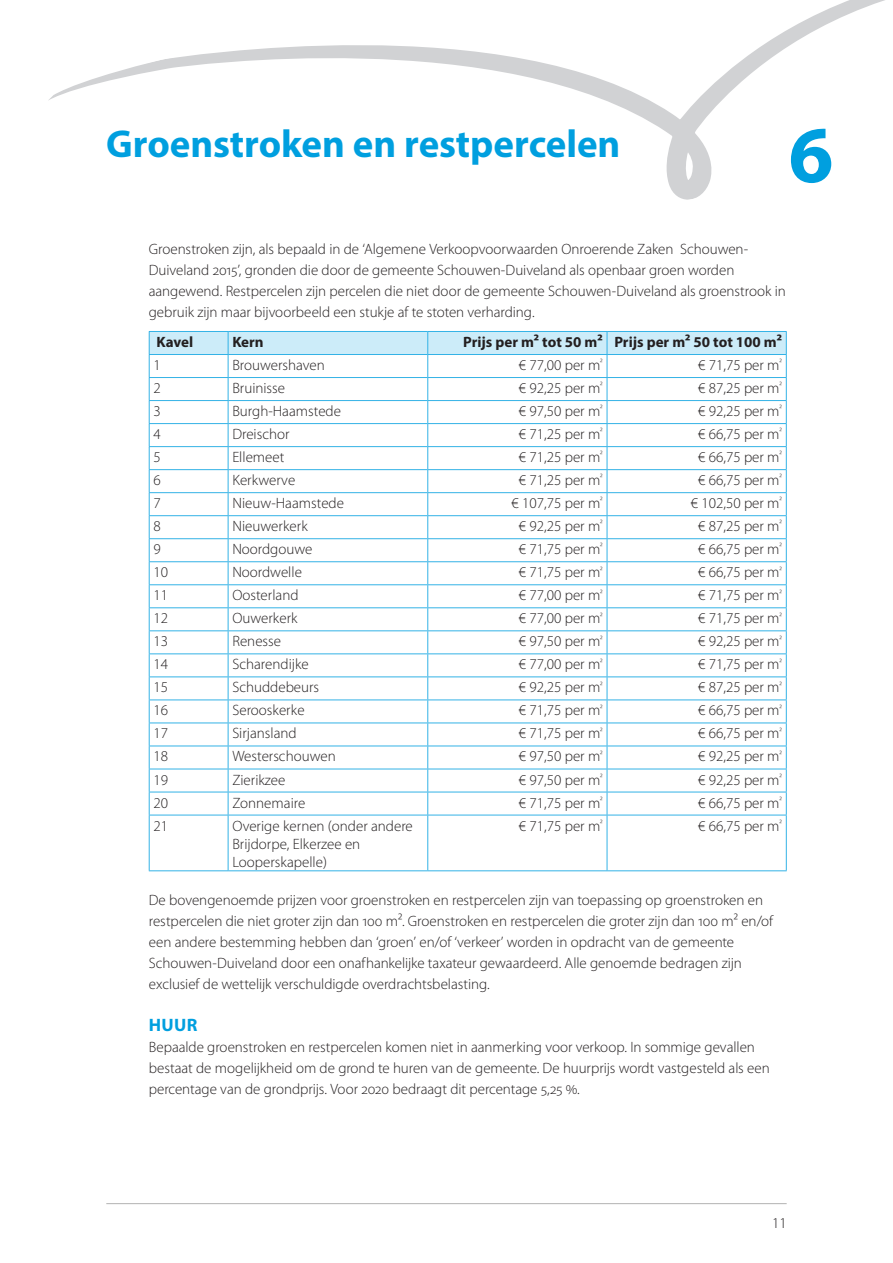
<style>
.page{position:relative;width:893px;height:1263px;background:#fff}
.page>*{position:absolute;margin:0;border:0;box-sizing:border-box;transform-origin:0 0}
.t1{font:81px "Myriad Pro Bold 2";color:#009fdf}
.kop{font:39px "Myriad Pro Bold 2";color:#009fdf}
.tussenkop_1{font:18px "Myriad Pro Bold 2";color:#009fdf}
.platte_tekst{font:300 15px/21px "Myriad Pro";letter-spacing:-.005em;color:#231f20}
.tabel_rij{font:300 15px/18px "Myriad Pro";color:#231f20}
.tabel_koprij{font:15px "Myriad Pro Bold 2";color:#231f20}
</style>
<div class="page">
<hr style="left:106px;top:1203px;width:681px;height:1px;background:#b2b2b2">
<svg style="left:49px;top:0;width:836px;height:200px"></svg>
<svg style="left:149px;top:331px;width:638px;height:484px"></svg>
<hr style="left:149px;top:815px;width:79px;height:1px;background:#33b2e6">
<hr style="left:149px;top:815px;width:1px;height:55px;background:#33b2e6">
<hr style="left:228px;top:815px;width:200px;height:1px;background:#33b2e6">
<hr style="left:228px;top:815px;width:1px;height:55px;background:#33b2e6">
<hr style="left:428px;top:815px;width:179px;height:1px;background:#33b2e6">
<hr style="left:427px;top:815px;width:1px;height:55px;background:#33b2e6">
<hr style="left:607px;top:815px;width:180px;height:1px;background:#33b2e6">
<hr style="left:607px;top:815px;width:1px;height:55px;background:#33b2e6">
<hr style="left:786px;top:815px;width:1px;height:55px;background:#33b2e6">
<hr style="left:149px;top:870px;width:79px;height:1px;background:#33b2e6">
<hr style="left:228px;top:870px;width:200px;height:1px;background:#33b2e6">
<hr style="left:428px;top:870px;width:179px;height:1px;background:#33b2e6">
<hr style="left:607px;top:870px;width:180px;height:1px;background:#33b2e6">
<h1 class="kop" style="left:106px;top:118px;width:516px">Groenstroken en restpercelen</h1>
<h1 class="t1" style="left:788px;top:102px;width:46px">6</h1>
<p class="platte_tekst" style="left:149px;top:238px;width:638px">Groenstroken zijn, als bepaald in de ‘Algemene Verkoopvoorwaarden Onroerende Zaken Schouwen-Duiveland 2015’, gronden die door de gemeente Schouwen-Duiveland als openbaar groen worden aangewend. Restpercelen zijn percelen die niet door de gemeente Schouwen-Duiveland als groenstrook in gebruik zijn maar bijvoorbeeld een stukje af te stoten verharding.</p>
<p class="tabel_koprij" style="left:156px;top:332px;width:38px">Kavel</p>
<p class="tabel_koprij" style="left:232px;top:332px;width:33px">Kern</p>
<p class="tabel_koprij" style="left:463px;top:332px;width:141px">Prijs per m² tot 50 m²</p>
<p class="tabel_koprij" style="left:614px;top:332px;width:169px">Prijs per m² 50 tot 100 m²</p>
<p class="tabel_rij" style="left:153px;top:356px;width:9px">1</p>
<p class="tabel_rij" style="left:232px;top:356px;width:94px">Brouwershaven</p>
<p class="tabel_rij" style="left:519px;top:356px;width:85px">€ 77,00 per m<sup>²</sup></p>
<p class="tabel_rij" style="left:698px;top:356px;width:85px">€ 71,75 per m<sup>²</sup></p>
<p class="tabel_rij" style="left:153px;top:379px;width:9px">2</p>
<p class="tabel_rij" style="left:232px;top:379px;width:54px">Bruinisse</p>
<p class="tabel_rij" style="left:519px;top:379px;width:85px">€ 92,25 per m<sup>²</sup></p>
<p class="tabel_rij" style="left:698px;top:379px;width:85px">€ 87,25 per m<sup>²</sup></p>
<p class="tabel_rij" style="left:153px;top:402px;width:9px">3</p>
<p class="tabel_rij" style="left:232px;top:402px;width:110px">Burgh-Haamstede</p>
<p class="tabel_rij" style="left:519px;top:402px;width:85px">€ 97,50 per m<sup>²</sup></p>
<p class="tabel_rij" style="left:698px;top:402px;width:85px">€ 92,25 per m<sup>²</sup></p>
<p class="tabel_rij" style="left:153px;top:425px;width:9px">4</p>
<p class="tabel_rij" style="left:232px;top:425px;width:59px">Dreischor</p>
<p class="tabel_rij" style="left:519px;top:425px;width:85px">€ 71,25 per m<sup>²</sup></p>
<p class="tabel_rij" style="left:698px;top:425px;width:85px">€ 66,75 per m<sup>²</sup></p>
<p class="tabel_rij" style="left:153px;top:448px;width:9px">5</p>
<p class="tabel_rij" style="left:232px;top:448px;width:54px">Ellemeet</p>
<p class="tabel_rij" style="left:519px;top:448px;width:85px">€ 71,25 per m<sup>²</sup></p>
<p class="tabel_rij" style="left:698px;top:448px;width:85px">€ 66,75 per m<sup>²</sup></p>
<p class="tabel_rij" style="left:153px;top:471px;width:9px">6</p>
<p class="tabel_rij" style="left:232px;top:471px;width:64px">Kerkwerve</p>
<p class="tabel_rij" style="left:519px;top:471px;width:85px">€ 71,25 per m<sup>²</sup></p>
<p class="tabel_rij" style="left:698px;top:471px;width:85px">€ 66,75 per m<sup>²</sup></p>
<p class="tabel_rij" style="left:153px;top:494px;width:9px">7</p>
<p class="tabel_rij" style="left:232px;top:494px;width:113px">Nieuw-Haamstede</p>
<p class="tabel_rij" style="left:512px;top:494px;width:93px">€ 107,75 per m<sup>²</sup></p>
<p class="tabel_rij" style="left:691px;top:494px;width:93px">€ 102,50 per m<sup>²</sup></p>
<p class="tabel_rij" style="left:153px;top:517px;width:9px">8</p>
<p class="tabel_rij" style="left:232px;top:517px;width:77px">Nieuwerkerk</p>
<p class="tabel_rij" style="left:519px;top:517px;width:85px">€ 92,25 per m<sup>²</sup></p>
<p class="tabel_rij" style="left:698px;top:517px;width:85px">€ 87,25 per m<sup>²</sup></p>
<p class="tabel_rij" style="left:153px;top:540px;width:9px">9</p>
<p class="tabel_rij" style="left:232px;top:540px;width:82px">Noordgouwe</p>
<p class="tabel_rij" style="left:519px;top:540px;width:85px">€ 71,75 per m<sup>²</sup></p>
<p class="tabel_rij" style="left:698px;top:540px;width:85px">€ 66,75 per m<sup>²</sup></p>
<p class="tabel_rij" style="left:153px;top:563px;width:16px">10</p>
<p class="tabel_rij" style="left:232px;top:563px;width:71px">Noordwelle</p>
<p class="tabel_rij" style="left:519px;top:563px;width:85px">€ 71,75 per m<sup>²</sup></p>
<p class="tabel_rij" style="left:698px;top:563px;width:85px">€ 66,75 per m<sup>²</sup></p>
<p class="tabel_rij" style="left:153px;top:586px;width:16px">11</p>
<p class="tabel_rij" style="left:232px;top:586px;width:68px">Oosterland</p>
<p class="tabel_rij" style="left:519px;top:586px;width:85px">€ 77,00 per m<sup>²</sup></p>
<p class="tabel_rij" style="left:698px;top:586px;width:85px">€ 71,75 per m<sup>²</sup></p>
<p class="tabel_rij" style="left:153px;top:609px;width:16px">12</p>
<p class="tabel_rij" style="left:232px;top:609px;width:67px">Ouwerkerk</p>
<p class="tabel_rij" style="left:519px;top:609px;width:85px">€ 77,00 per m<sup>²</sup></p>
<p class="tabel_rij" style="left:698px;top:609px;width:85px">€ 71,75 per m<sup>²</sup></p>
<p class="tabel_rij" style="left:153px;top:632px;width:16px">13</p>
<p class="tabel_rij" style="left:232px;top:632px;width:50px">Renesse</p>
<p class="tabel_rij" style="left:519px;top:632px;width:85px">€ 97,50 per m<sup>²</sup></p>
<p class="tabel_rij" style="left:698px;top:632px;width:85px">€ 92,25 per m<sup>²</sup></p>
<p class="tabel_rij" style="left:153px;top:655px;width:16px">14</p>
<p class="tabel_rij" style="left:232px;top:655px;width:78px">Scharendijke</p>
<p class="tabel_rij" style="left:519px;top:655px;width:85px">€ 77,00 per m<sup>²</sup></p>
<p class="tabel_rij" style="left:698px;top:655px;width:85px">€ 71,75 per m<sup>²</sup></p>
<p class="tabel_rij" style="left:153px;top:678px;width:16px">15</p>
<p class="tabel_rij" style="left:232px;top:678px;width:88px">Schuddebeurs</p>
<p class="tabel_rij" style="left:519px;top:678px;width:85px">€ 92,25 per m<sup>²</sup></p>
<p class="tabel_rij" style="left:698px;top:678px;width:85px">€ 87,25 per m<sup>²</sup></p>
<p class="tabel_rij" style="left:153px;top:701px;width:16px">16</p>
<p class="tabel_rij" style="left:232px;top:701px;width:74px">Serooskerke</p>
<p class="tabel_rij" style="left:519px;top:701px;width:85px">€ 71,75 per m<sup>²</sup></p>
<p class="tabel_rij" style="left:698px;top:701px;width:85px">€ 66,75 per m<sup>²</sup></p>
<p class="tabel_rij" style="left:153px;top:724px;width:16px">17</p>
<p class="tabel_rij" style="left:232px;top:724px;width:66px">Sirjansland</p>
<p class="tabel_rij" style="left:519px;top:724px;width:85px">€ 71,75 per m<sup>²</sup></p>
<p class="tabel_rij" style="left:698px;top:724px;width:85px">€ 66,75 per m<sup>²</sup></p>
<p class="tabel_rij" style="left:153px;top:747px;width:16px">18</p>
<p class="tabel_rij" style="left:232px;top:747px;width:105px">Westerschouwen</p>
<p class="tabel_rij" style="left:519px;top:747px;width:85px">€ 97,50 per m<sup>²</sup></p>
<p class="tabel_rij" style="left:698px;top:747px;width:85px">€ 92,25 per m<sup>²</sup></p>
<p class="tabel_rij" style="left:153px;top:770px;width:16px">19</p>
<p class="tabel_rij" style="left:232px;top:770px;width:54px">Zierikzee</p>
<p class="tabel_rij" style="left:519px;top:770px;width:85px">€ 97,50 per m<sup>²</sup></p>
<p class="tabel_rij" style="left:698px;top:770px;width:85px">€ 92,25 per m<sup>²</sup></p>
<p class="tabel_rij" style="left:153px;top:793px;width:16px">20</p>
<p class="tabel_rij" style="left:232px;top:793px;width:74px">Zonnemaire</p>
<p class="tabel_rij" style="left:519px;top:793px;width:85px">€ 71,75 per m<sup>²</sup></p>
<p class="tabel_rij" style="left:698px;top:793px;width:85px">€ 66,75 per m<sup>²</sup></p>
<p class="tabel_rij" style="left:153px;top:816px;width:16px">21</p>
<p class="tabel_rij" style="left:232px;top:816px;width:182px">Overige kernen (onder andere<br>Brijdorpe, Elkerzee en<br>Looperskapelle)</p>
<p class="tabel_rij" style="left:519px;top:816px;width:85px">€ 71,75 per m<sup>²</sup></p>
<p class="tabel_rij" style="left:698px;top:816px;width:85px">€ 66,75 per m<sup>²</sup></p>
<p class="platte_tekst" style="left:149px;top:889px;width:626px">De bovengenoemde prijzen voor groenstroken en restpercelen zijn van toepassing op groenstroken en restpercelen die niet groter zijn dan 100 m². Groenstroken en restpercelen die groter zijn dan 100 m² en/of een andere bestemming hebben dan ‘groen’ en/of ‘verkeer’ worden in opdracht van de gemeente Schouwen-Duiveland door een onafhankelijke taxateur gewaardeerd. Alle genoemde bedragen zijn exclusief de wettelijk verschuldigde overdrachtsbelasting.</p>
<h2 class="tussenkop_1" style="left:149px;top:1013px;width:50px">HUUR</h2>
<p class="platte_tekst" style="left:149px;top:1036px;width:622px">Bepaalde groenstroken en restpercelen komen niet in aanmerking voor verkoop. In sommige gevallen bestaat de mogelijkheid om de grond te huren van de gemeente. De huurprijs wordt vastgesteld als een percentage van de grondprijs. Voor 2020 bedraagt dit percentage 5,25 %.</p>
<p class="platte_tekst" style="left:772px;top:1212px;width:16px">11</p>
</div>
